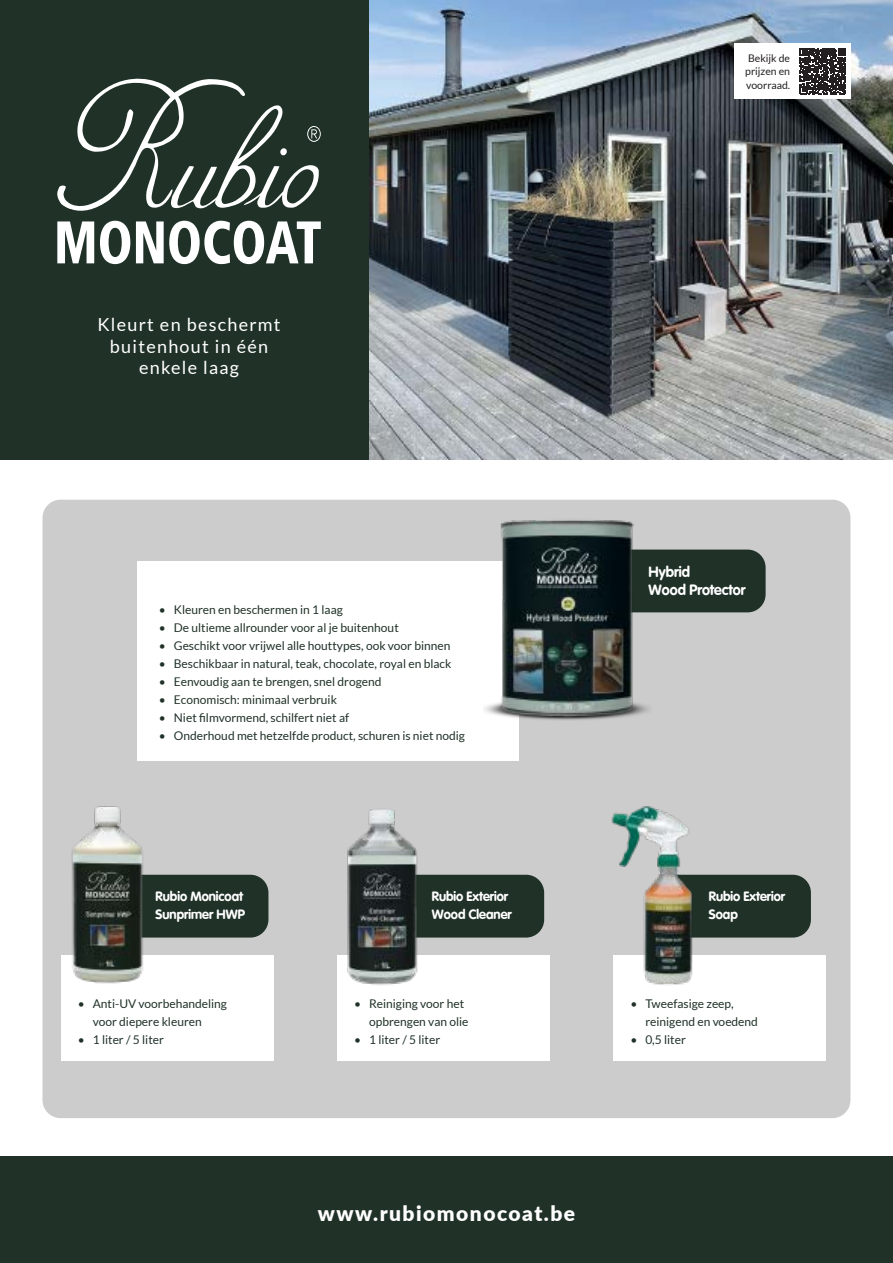
<style>
.page{position:relative;width:893px;height:1263px;background:#fff}
.page>*{position:absolute;margin:0;border:0;box-sizing:border-box;transform-origin:0 0}
.t1{font:900 21px "Lato";letter-spacing:.07em;color:#fff}
.t2{font:18px/21.6px "Lato";letter-spacing:.07em;color:#fff;text-align:center}
.t3{font:700 15px/18px "Vag Rounded";color:#fff}
.t4{font:700 13.5px/18px "Vag Rounded";color:#fff}
.t5{font:12px/18px "Lato";color:#203228}
.t6{font:10.5px/13.5px "Lato";color:#231f20;text-align:justify}
</style>
<div class="page">
<div style="left:0;top:1156px;width:893px;height:107px;background:#203228"></div>
<div style="left:43px;top:500px;width:807px;height:618px;background:#cdcccd;border-radius:18px"></div>
<img style="left:368px;top:0;width:525px;height:460px">
<div style="left:61px;top:956px;width:212px;height:105px;background:#fff"></div>
<div style="left:337px;top:956px;width:213px;height:105px;background:#fff"></div>
<div style="left:613px;top:956px;width:213px;height:105px;background:#fff"></div>
<div style="left:734px;top:44px;width:116px;height:55px;background:#fff"></div>
<svg style="left:800px;top:48px;width:46px;height:46px"></svg>
<div style="left:0;top:0;width:368px;height:460px;background:#203228"></div>
<svg style="left:57px;top:78px;width:264px;height:186px"></svg>
<div style="left:138px;top:562px;width:381px;height:199px;background:#fff"></div>
<div style="left:651px;top:549px;width:115px;height:63px;background:#203228"></div>
<img style="left:484px;top:520px;width:167px;height:200px">
<div style="left:156px;top:875px;width:112px;height:62px;background:#203228"></div>
<div style="left:424px;top:875px;width:120px;height:62px;background:#203228"></div>
<div style="left:699px;top:875px;width:112px;height:62px;background:#203228"></div>
<img style="left:611px;top:806px;width:88px;height:179px">
<img style="left:339px;top:809px;width:85px;height:176px">
<img style="left:61px;top:806px;width:95px;height:178px">
<h2 class="t2" style="left:97px;top:313px;width:185px">Kleurt en beschermt buitenhout in één enkele laag</h2>
<p class="t5" style="left:159px;top:600px;width:186px">• Kleuren en beschermen in 1 laag</p>
<p class="t5" style="left:159px;top:618px;width:241px">• De ultieme allrounder voor al je buitenhout</p>
<p class="t5" style="left:159px;top:636px;width:293px">• Geschikt voor vrijwel alle houttypes, ook voor binnen</p>
<p class="t5" style="left:159px;top:654px;width:294px">• Beschikbaar in natural, teak, chocolate, royal en black</p>
<p class="t5" style="left:159px;top:672px;width:224px">• Eenvoudig aan te brengen, snel drogend</p>
<p class="t5" style="left:159px;top:690px;width:180px">• Economisch: minimaal verbruik</p>
<p class="t5" style="left:159px;top:708px;width:192px">• Niet filmvormend, schilfert niet af</p>
<p class="t5" style="left:159px;top:726px;width:308px">• Onderhoud met hetzelfde product, schuren is niet nodig</p>
<p class="t6" style="left:745px;top:51px;width:46px">Bekijk de prijzen en voorraad.</p>
<p class="t3" style="left:649px;top:563px;width:98px">Hybrid<br>Wood Protector</p>
<p class="t4" style="left:156px;top:887px;width:91px">Rubio Monicoat<br>Sunprimer HWP</p>
<p class="t4" style="left:432px;top:887px;width:81px">Rubio Exterior<br>Wood Cleaner</p>
<p class="t4" style="left:709px;top:887px;width:78px">Rubio Exterior<br>Soap</p>
<p class="t5" style="left:93px;top:994px;width:136px;text-indent:-15px">• Anti-UV voorbehandeling voor diepere kleuren</p>
<p class="t5" style="left:78px;top:1030px;width:88px">• 1 liter / 5 liter</p>
<p class="t5" style="left:369px;top:994px;width:101px;text-indent:-15px">• Reiniging voor het opbrengen van olie</p>
<p class="t5" style="left:354px;top:1030px;width:88px">• 1 liter / 5 liter</p>
<p class="t5" style="left:645px;top:994px;width:114px;text-indent:-15px">• Tweefasige zeep, reinigend en voedend</p>
<p class="t5" style="left:630px;top:1030px;width:57px">• 0,5 liter</p>
<h1 class="t1" style="left:318px;top:1197px;width:259px">www.rubiomonocoat.be</h1>
</div>
